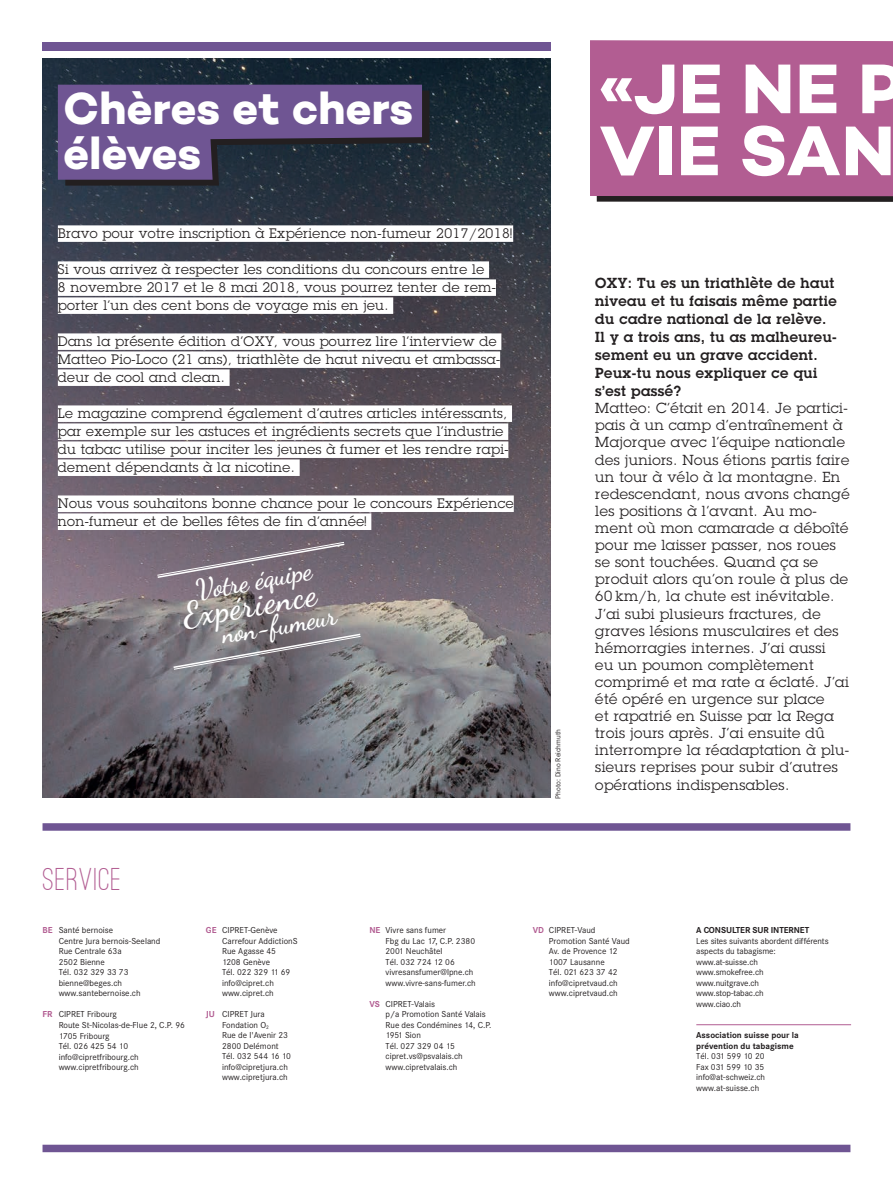
<style>
.page{position:relative;width:893px;height:1191px;background:#fff}
.page>*{position:absolute;margin:0;border:0;box-sizing:border-box;transform-origin:0 0}
.t1{font:700 71.55px/61.9px "Campton";letter-spacing:.01em;color:#fff}
.t2{font:700 45.75px/45.8px "Campton";letter-spacing:-.005em;color:#fff}
.t3{font:700 34.2px "Dancing Script";color:#fff;scale:.95 1}
.t4{font:500 32.7px "Ostrich Sans";letter-spacing:.04em;color:#b25d92}
.t5{font:700 27.45px "Dancing Script";color:#fff;scale:.95 1}
.t6{font:14.25px/17.1px "Lubalin Graph";letter-spacing:.03em;color:#231f20}
.t7{font:600 14.25px/18px "Lubalin Graph";letter-spacing:.03em;color:#231f20}
.t8{font:13.5px/18px "Lubalin Graph";letter-spacing:.03em;color:#231f20}
.t9{font:9px/10.5px "Corporate S";color:#231f20}
.t10{font:700 9px/10.5px "Corporate S";color:#231f20}
.t11{font:7.5px "Corporate S";color:#231f20}
.s1{font-weight:700;color:#b25d92}
</style>
<div class="page">
<svg style="left:597px;top:196px;width:296px;height:6px;fill:#231f20"></svg>
<div style="left:590px;top:40px;width:303px;height:156px;background:#b25d92"></div>
<img style="left:43px;top:59px;width:508px;height:738px">
<div style="left:58px;top:225px;width:455px;height:17px;background:#fff"></div>
<div style="left:58px;top:261px;width:431px;height:17px;background:#fff"></div>
<div style="left:58px;top:279px;width:438px;height:17px;background:#fff"></div>
<div style="left:58px;top:297px;width:335px;height:17px;background:#fff"></div>
<div style="left:58px;top:333px;width:443px;height:17px;background:#fff"></div>
<div style="left:58px;top:351px;width:442px;height:17px;background:#fff"></div>
<div style="left:58px;top:369px;width:172px;height:17px;background:#fff"></div>
<div style="left:58px;top:405px;width:454px;height:17px;background:#fff"></div>
<div style="left:58px;top:423px;width:450px;height:17px;background:#fff"></div>
<div style="left:58px;top:441px;width:450px;height:17px;background:#fff"></div>
<div style="left:58px;top:459px;width:242px;height:17px;background:#fff"></div>
<div style="left:58px;top:495px;width:456px;height:17px;background:#fff"></div>
<div style="left:58px;top:513px;width:313px;height:17px;background:#fff"></div>
<div style="left:43px;top:823px;width:807px;height:7px;background:#6f5593"></div>
<div style="left:43px;top:1144px;width:807px;height:8px;background:#6f5593"></div>
<div style="left:42px;top:43px;width:509px;height:8px;background:#6f5593"></div>
<svg style="left:58px;top:85px;width:371px;height:101px"></svg>
<svg style="left:156px;top:542px;width:190px;height:37px"></svg>
<svg style="left:172px;top:632px;width:190px;height:38px"></svg>
<hr style="left:696px;top:1024px;width:155px;height:1px;background:#b25d92">
<h2 class="t2" style="left:63px;top:84px;width:352px">Chères et chers élèves</h2>
<h3 class="t8" style="left:58px;top:224px;width:456px">Bravo pour votre inscription à Expérience non-fumeur 2017/2018!</h3>
<h3 class="t8" style="left:58px;top:260px;width:440px">Si vous arrivez à respecter les conditions du concours entre le<br>8 novembre 2017 et le 8 mai 2018, vous pourrez tenter de rem&shy;porter l’un des cent bons de voyage mis en jeu.</h3>
<h3 class="t8" style="left:58px;top:332px;width:444px">Dans la présente édition d’OXY, vous pourrez lire l’interview de<br>Matteo Pio-Loco (21 ans), triathlète de haut niveau et ambassa&shy;deur de cool and clean.</h3>
<h3 class="t8" style="left:58px;top:404px;width:452px">Le magazine comprend également d’autres articles intéressants, par exemple sur les astuces et ingrédients secrets que l’industrie du tabac utilise pour inciter les jeunes à fumer et les rendre rapi&shy;dement dépendants à la nicotine.</h3>
<h3 class="t8" style="left:58px;top:494px;width:457px">Nous vous souhaitons bonne chance pour le concours Expérience non-fumeur et de belles fêtes de fin d’année!</h3>
<h3 class="t5" style="left:193px;top:569px;width:124px;rotate:-10deg">Votre équipe</h3>
<h3 class="t3" style="left:178px;top:590px;width:144px;rotate:-10deg">Expérience</h3>
<h3 class="t5" style="left:218px;top:614px;width:123px;rotate:-10deg">non-fumeur</h3>
<h1 class="t1" style="left:599px;top:57px;width:306px">«JE NE P<br>VIE SAN</h1>
<p class="t11" style="left:554px;top:798px;width:71px;rotate:-90deg">Photo: Dino Reichmuth</p>
<h3 class="t7" style="left:595px;top:274px;width:243px">OXY: Tu es un triathlète de haut niveau et tu faisais même partie du cadre national de la relève.<br>Il y a trois ans, tu as malheureu&shy;sement eu un grave accident.<br>Peux-tu nous expliquer ce qui s’est passé?</h3>
<p class="t6" style="left:595px;top:399px;width:256px">Matteo: C’était en 2014. Je partici&shy;pais à un camp d’entraînement à<br>Majorque avec l’équipe nationale des juniors. Nous étions partis faire un tour à vélo à la montagne. En redescendant, nous avons changé les positions à l’avant. Au mo&shy;ment où mon camarade a déboîté pour me laisser passer, nos roues se sont touchées. Quand ça se produit alors qu’on roule à plus de<br>60 km/h, la chute est inévitable.<br>J’ai subi plusieurs fractures, de graves lésions musculaires et des hémorragies internes. J’ai aussi<br>eu un poumon complètement comprimé et ma rate a éclaté. J’ai été opéré en urgence sur place<br>et rapatrié en Suisse par la Rega trois jours après. J’ai ensuite dû interrompre la réadaptation à plu&shy;sieurs reprises pour subir d’autres opérations indispensables.</p>
<h3 class="t4" style="left:43px;top:859px;width:80px">SERVICE</h3>
<p class="t9" style="left:59px;top:925px;width:103px;text-indent:-16px"><span class="s1">BE</span> Santé bernoise<br>Centre Jura bernois-Seeland<br>Rue Centrale 63a<br>2502 Bienne<br>Tél. 032 329 33 73 bienne@beges.ch www.santebernoise.ch</p>
<p class="t9" style="left:59px;top:1009px;width:128px;text-indent:-16px"><span class="s1">FR</span> CIPRET Fribourg<br>Route St-Nicolas-de-Flue 2, C.P. 96<br>1705 Fribourg<br>Tél. 026 425 54 10 info@cipretfribourg.ch www.cipretfribourg.ch</p>
<p class="t9" style="left:222px;top:925px;width:77px;text-indent:-16px"><span class="s1">GE</span> CIPRET-Genève<br>Carrefour AddictionS<br>Rue Agasse 45<br>1208 Genève<br>Tél. 022 329 11 69 info@cipret.ch www.cipret.ch</p>
<p class="t9" style="left:222px;top:1009px;width:70px;text-indent:-16px"><span class="s1">JU</span> CIPRET Jura<br>Fondation O<sub>2<br></sub>Rue de l'Avenir 23<br>2800 Delémont<br>Tél. 032 544 16 10 info@cipretjura.ch www.cipretjura.ch</p>
<p class="t9" style="left:385px;top:925px;width:92px;text-indent:-16px"><span class="s1">NE</span> Vivre sans fumer<br>Fbg du Lac 17, C.P. 2380<br>2001 Neuchâtel<br>Tél. 032 724 12 06 vivresansfumer@lpne.ch www.vivre-sans-fumer.ch</p>
<p class="t9" style="left:385px;top:998px;width:108px;text-indent:-16px"><span class="s1">VS</span> CIPRET-Valais<br>p/a Promotion Santé Valais<br>Rue des Condémines 14, C.P.<br>1951 Sion<br>Tél. 027 329 04 15 cipret.vs@psvalais.ch www.cipretvalais.ch</p>
<p class="t9" style="left:549px;top:925px;width:82px;text-indent:-16px"><span class="s1">VD</span> CIPRET-Vaud<br>Promotion Santé Vaud<br>Av. de Provence 12<br>1007 Lausanne<br>Tél. 021 623 37 42 info@cipretvaud.ch www.cipretvaud.ch</p>
<p class="t10" style="left:696px;top:925px;width:115px">A CONSULTER SUR INTERNET</p>
<p class="t9" style="left:696px;top:935px;width:134px">Les sites suivants abordent différents aspects du tabagisme: www.at-suisse.ch<br>www.smokefree.ch www.nuitgrave.ch www.stop-tabac.ch<br>www.ciao.ch</p>
<p class="t10" style="left:696px;top:1030px;width:104px">Association suisse pour la prévention du tabagisme</p>
<p class="t9" style="left:696px;top:1051px;width:70px;text-align:justify">Tél. 031 599 10 20<br>Fax 031 599 10 35 info@at-schweiz.ch www.at-suisse.ch</p>
</div>
